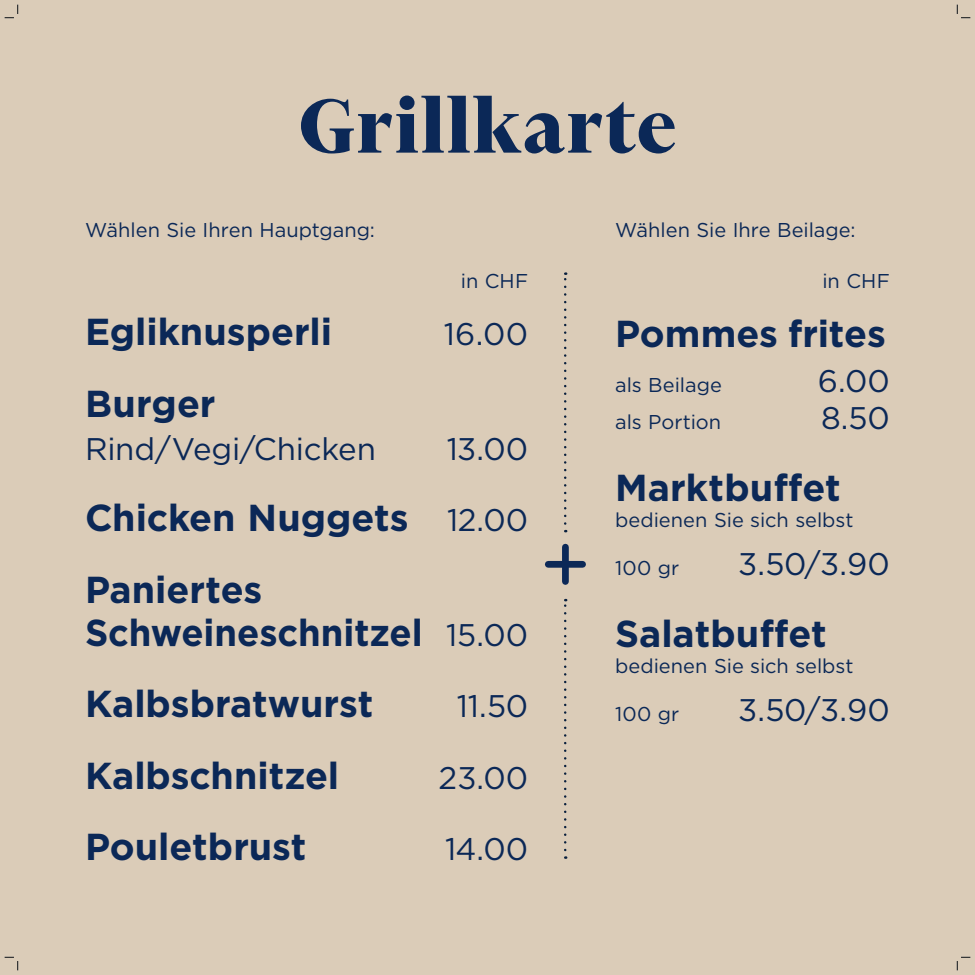
<style>
.page{position:relative;width:975px;height:975px;background:#fff}
.page>*{position:absolute;margin:0;border:0;box-sizing:border-box;transform-origin:0 0}
.t1{font:700 87.5px "Financier Display";letter-spacing:.03em;color:#0b2857}
.t2{font:700 37.5px/71.5px "Gotham";color:#0b2857}
.t3{font:31.25px "Gotham";letter-spacing:-.01em;color:#0b2857}
.t4{font:20px "Gotham";color:#0b2857}
.s1{font-weight:400;font-size:31.25px}
</style>
<div class="page">
<div style="left:0;top:0;width:974px;height:974px;background:#dbccb8"></div>
<svg style="left:564px;top:272px;width:2px;height:251px"></svg>
<svg style="left:564px;top:599px;width:2px;height:251px"></svg>
<div style="left:562px;top:547px;width:6px;height:34px;background:#0b2857"></div>
<div style="left:548px;top:561px;width:34px;height:6px;background:#0b2857"></div>
<svg style="left:5px;top:5px;width:14px;height:14px"></svg>
<svg style="left:5px;top:956px;width:14px;height:14px"></svg>
<svg style="left:956px;top:5px;width:14px;height:14px"></svg>
<svg style="left:956px;top:956px;width:14px;height:14px"></svg>
<h1 class="t1" style="left:299px;top:79px;width:378px">Grillkarte</h1>
<p class="t4" style="left:85px;top:217px;width:291px">Wählen Sie Ihren Hauptgang:</p>
<p class="t4" style="left:461px;top:268px;width:69px">in CHF</p>
<p class="t2" style="left:85px;top:296px;width:248px">Egliknusperli</p>
<p class="t3" style="left:444px;top:314px;width:86px">16.00</p>
<p class="t2" style="left:85px;top:367px;width:132px">Burger</p>
<p class="t3" style="left:85px;top:428px;width:292px">Rind/Vegi/Chicken</p>
<p class="t3" style="left:447px;top:428px;width:83px">13.00</p>
<p class="t2" style="left:85px;top:482px;width:444px">Chicken Nuggets <span class="s1">12.00<br></span>Paniertes</p>
<p class="t2" style="left:85px;top:596px;width:444px">Schweineschnitzel <span class="s1">15.00<br></span>Kalbsbratwurst</p>
<p class="t3" style="left:457px;top:686px;width:73px">11.50</p>
<p class="t2" style="left:85px;top:739px;width:256px">Kalbschnitzel</p>
<p class="t3" style="left:438px;top:757px;width:91px">23.00</p>
<p class="t2" style="left:85px;top:811px;width:223px">Pouletbrust</p>
<p class="t3" style="left:445px;top:829px;width:85px">14.00</p>
<p class="t4" style="left:615px;top:217px;width:242px">Wählen Sie Ihre Beilage:</p>
<p class="t4" style="left:822px;top:268px;width:69px">in CHF</p>
<p class="t2" style="left:615px;top:298px;width:272px">Pommes frites</p>
<p class="t4" style="left:615px;top:371px;width:108px">als Beilage</p>
<p class="t3" style="left:817px;top:360px;width:73px">6.00</p>
<p class="t4" style="left:615px;top:409px;width:108px">als Portion</p>
<p class="t3" style="left:821px;top:398px;width:70px">8.50</p>
<p class="t2" style="left:615px;top:451px;width:227px">Marktbuffet</p>
<p class="t4" style="left:615px;top:507px;width:240px">bedienen Sie sich selbst</p>
<p class="t4" style="left:615px;top:555px;width:66px">100 gr</p>
<p class="t3" style="left:738px;top:544px;width:153px">3.50/3.90</p>
<p class="t2" style="left:615px;top:597px;width:213px">Salatbuffet</p>
<p class="t4" style="left:615px;top:653px;width:240px">bedienen Sie sich selbst</p>
<p class="t4" style="left:615px;top:701px;width:66px">100 gr</p>
<p class="t3" style="left:738px;top:689px;width:153px">3.50/3.90</p>
</div>
